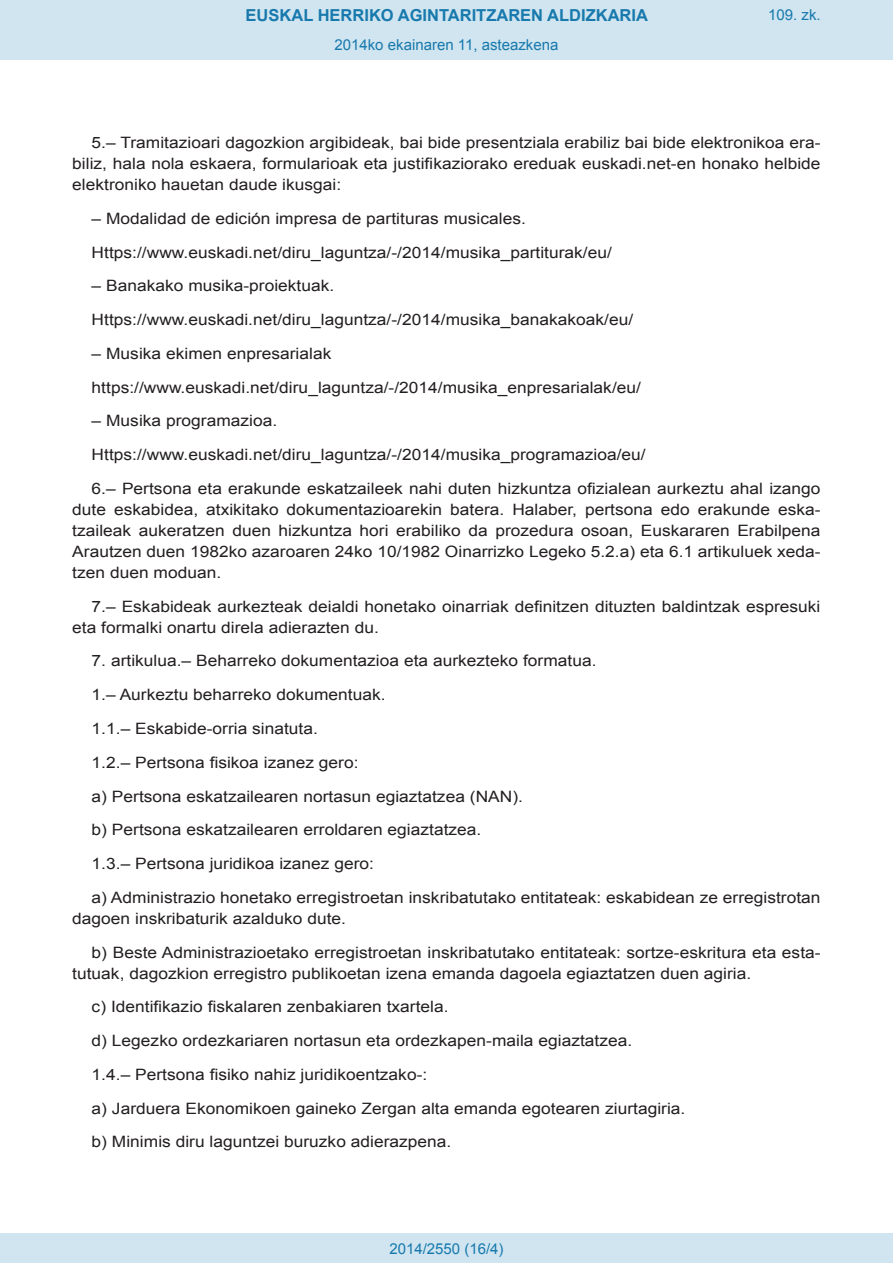
<style>
.page{position:relative;width:893px;height:1263px;background:#fff}
.page>*{position:absolute;margin:0;border:0;box-sizing:border-box;transform-origin:0 0}
.t1{font:700 16.5px "Arial";color:#1879ad}
.BOPVDetalle{font:15.6px/21px "Arial";color:#231f20;scale:1.11 1}
.Paginacion_Centro{font:15px "Arial";color:#1879ad}
</style>
<div class="page">
<div style="left:0;top:0;width:893px;height:60px;background:#d0e5f0"></div>
<div style="left:0;top:1233px;width:893px;height:30px;background:#d0e5f0"></div>
<p class="t1" style="left:246px;top:4px;width:404px">EUSKAL HERRIKO AGINTARITZAREN ALDIZKARIA</p>
<p class="Paginacion_Centro" style="left:334px;top:35px;width:226px">2014ko ekainaren 11, asteazkena</p>
<p class="Paginacion_Centro" style="left:768px;top:5px;width:54px">109. zk.</p>
<p class="BOPVDetalle" style="left:72px;top:132px;width:676px;text-align:justify;text-indent:19px">5.– Tramitazioari dagozkion argibideak, bai bide presentziala erabiliz bai bide elektronikoa era&shy;biliz, hala nola eskaera, formularioak eta justifikaziorako ereduak euskadi.net-en honako helbide elektroniko hauetan daude ikusgai:</p>
<p class="BOPVDetalle" style="left:92px;top:208px;width:393px">– Modalidad de edición impresa de partituras musicales.</p>
<p class="BOPVDetalle" style="left:92px;top:242px;width:470px">Https://www.euskadi.net/diru_laguntza/-/2014/musika_partiturak/eu/</p>
<p class="BOPVDetalle" style="left:92px;top:276px;width:220px">– Banakako musika-proiektuak.</p>
<p class="BOPVDetalle" style="left:92px;top:309px;width:489px">Https://www.euskadi.net/diru_laguntza/-/2014/musika_banakakoak/eu/</p>
<p class="BOPVDetalle" style="left:92px;top:343px;width:217px">– Musika ekimen enpresarialak</p>
<p class="BOPVDetalle" style="left:92px;top:377px;width:496px">https://www.euskadi.net/diru_laguntza/-/2014/musika_enpresarialak/eu/</p>
<p class="BOPVDetalle" style="left:92px;top:411px;width:169px">– Musika programazioa.</p>
<p class="BOPVDetalle" style="left:92px;top:444px;width:501px">Https://www.euskadi.net/diru_laguntza/-/2014/musika_programazioa/eu/</p>
<p class="BOPVDetalle" style="left:72px;top:478px;width:676px;text-align:justify;text-indent:19px">6.– Pertsona eta erakunde eskatzaileek nahi duten hizkuntza ofizialean aurkeztu ahal izango dute eskabidea, atxikitako dokumentazioarekin batera. Halaber, pertsona edo erakunde eska&shy;tzaileak aukeratzen duen hizkuntza hori erabiliko da prozedura osoan, Euskararen Erabilpena Arautzen duen 1982ko azaroaren 24ko 10/1982 Oinarrizko Legeko 5.2.a) eta 6.1 artikuluek xeda&shy;tzen duen moduan.</p>
<p class="BOPVDetalle" style="left:72px;top:596px;width:676px;text-indent:19px">7.– Eskabideak aurkezteak deialdi honetako oinarriak definitzen dituzten baldintzak espresuki eta formalki onartu direla adierazten du.</p>
<p class="BOPVDetalle" style="left:92px;top:651px;width:456px">7. artikulua.– Beharreko dokumentazioa eta aurkezteko formatua.</p>
<p class="BOPVDetalle" style="left:92px;top:684px;width:266px">1.– Aurkeztu beharreko dokumentuak.</p>
<p class="BOPVDetalle" style="left:92px;top:718px;width:205px">1.1.– Eskabide-orria sinatuta.</p>
<p class="BOPVDetalle" style="left:92px;top:752px;width:242px">1.2.– Pertsona fisikoa izanez gero:</p>
<p class="BOPVDetalle" style="left:92px;top:786px;width:390px">a) Pertsona eskatzailearen nortasun egiaztatzea (NAN).</p>
<p class="BOPVDetalle" style="left:92px;top:819px;width:353px">b) Pertsona eskatzailearen erroldaren egiaztatzea.</p>
<p class="BOPVDetalle" style="left:92px;top:853px;width:256px">1.3.– Pertsona juridikoa izanez gero:</p>
<p class="BOPVDetalle" style="left:72px;top:887px;width:676px;text-indent:19px">a) Administrazio honetako erregistroetan inskribatutako entitateak: eskabidean ze erregistrotan dagoen inskribaturik azalduko dute.</p>
<p class="BOPVDetalle" style="left:72px;top:942px;width:676px;text-indent:19px">b) Beste Administrazioetako erregistroetan inskribatutako entitateak: sortze-eskritura eta esta&shy;tutuak, dagozkion erregistro publikoetan izena emanda dagoela egiaztatzen duen agiria.</p>
<p class="BOPVDetalle" style="left:92px;top:996px;width:323px">c) Identifikazio fiskalaren zenbakiaren txartela.</p>
<p class="BOPVDetalle" style="left:92px;top:1030px;width:489px">d) Legezko ordezkariaren nortasun eta ordezkapen-maila egiaztatzea.</p>
<p class="BOPVDetalle" style="left:92px;top:1064px;width:304px">1.4.– Pertsona fisiko nahiz juridikoentzako-:</p>
<p class="BOPVDetalle" style="left:92px;top:1098px;width:536px">a) Jarduera Ekonomikoen gaineko Zergan alta emanda egotearen ziurtagiria.</p>
<p class="BOPVDetalle" style="left:92px;top:1131px;width:326px">b) Minimis diru laguntzei buruzko adierazpena.</p>
<p class="Paginacion_Centro" style="left:389px;top:1238px;width:116px">2014/2550 (16/4)</p>
</div>
